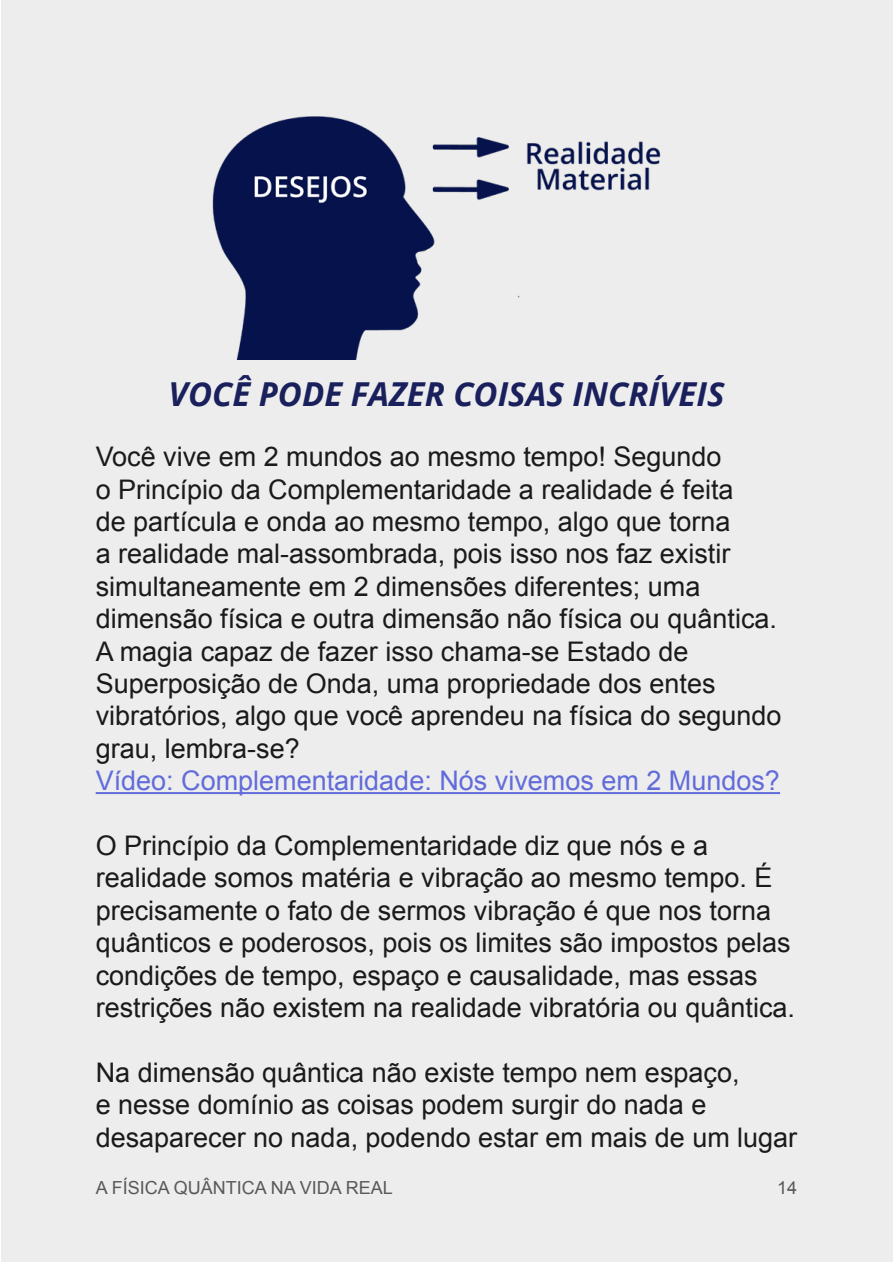
<style>
.page{position:relative;width:893px;height:1263px;background:#fff}
.page>*{position:absolute;margin:0;border:0;box-sizing:border-box;transform-origin:0 0}
.t1{font:italic 700 33px "Open Sans";color:#19205c}
.t2{font:27px/32.4px "Arial";color:#1a1a1a}
.t3{font:27px "Arial";color:#616cda}
.t4{font:18px "Arial";color:#595959}
</style>
<div class="page">
<div style="left:1px;top:1px;width:891px;height:1261px;background:#ededed"></div>
<hr style="left:96px;top:792px;width:684px;height:2px;background:#616cda">
<img style="left:212px;top:116px;width:449px;height:243px">
<p class="t1" style="left:169px;top:371px;width:557px">VOCÊ PODE FAZER COISAS INCRÍVEIS</p>
<p class="t2" style="left:96px;top:441px;width:687px">Você vive em 2 mundos ao mesmo tempo! Segundo<br>o Princípio da Complementaridade a realidade é feita<br>de partícula e onda ao mesmo tempo, algo que torna<br>a realidade mal-assombrada, pois isso nos faz existir simultaneamente em 2 dimensões diferentes; uma dimensão física e outra dimensão não física ou quântica.<br>A magia capaz de fazer isso chama-se Estado de Superposição de Onda, uma propriedade dos entes vibratórios, algo que você aprendeu na física do segundo grau, lembra-se?</p>
<p class="t3" style="left:96px;top:763px;width:686px">Vídeo: Complementaridade: Nós vivemos em 2 Mundos?</p>
<p class="t2" style="left:96px;top:830px;width:701px">O Princípio da Complementaridade diz que nós e a realidade somos matéria e vibração ao mesmo tempo. É precisamente o fato de sermos vibração é que nos torna quânticos e poderosos, pois os limites são impostos pelas condições de tempo, espaço e causalidade, mas essas restrições não existem na realidade vibratória ou quântica.</p>
<p class="t2" style="left:96px;top:1056px;width:703px">Na dimensão quântica não existe tempo nem espaço,<br>e nesse domínio as coisas podem surgir do nada e desaparecer no nada, podendo estar em mais de um lugar</p>
<p class="t4" style="left:96px;top:1176px;width:299px">A FÍSICA QUÂNTICA NA VIDA REAL</p>
<p class="t4" style="left:777px;top:1176px;width:22px">14</p>
</div>
